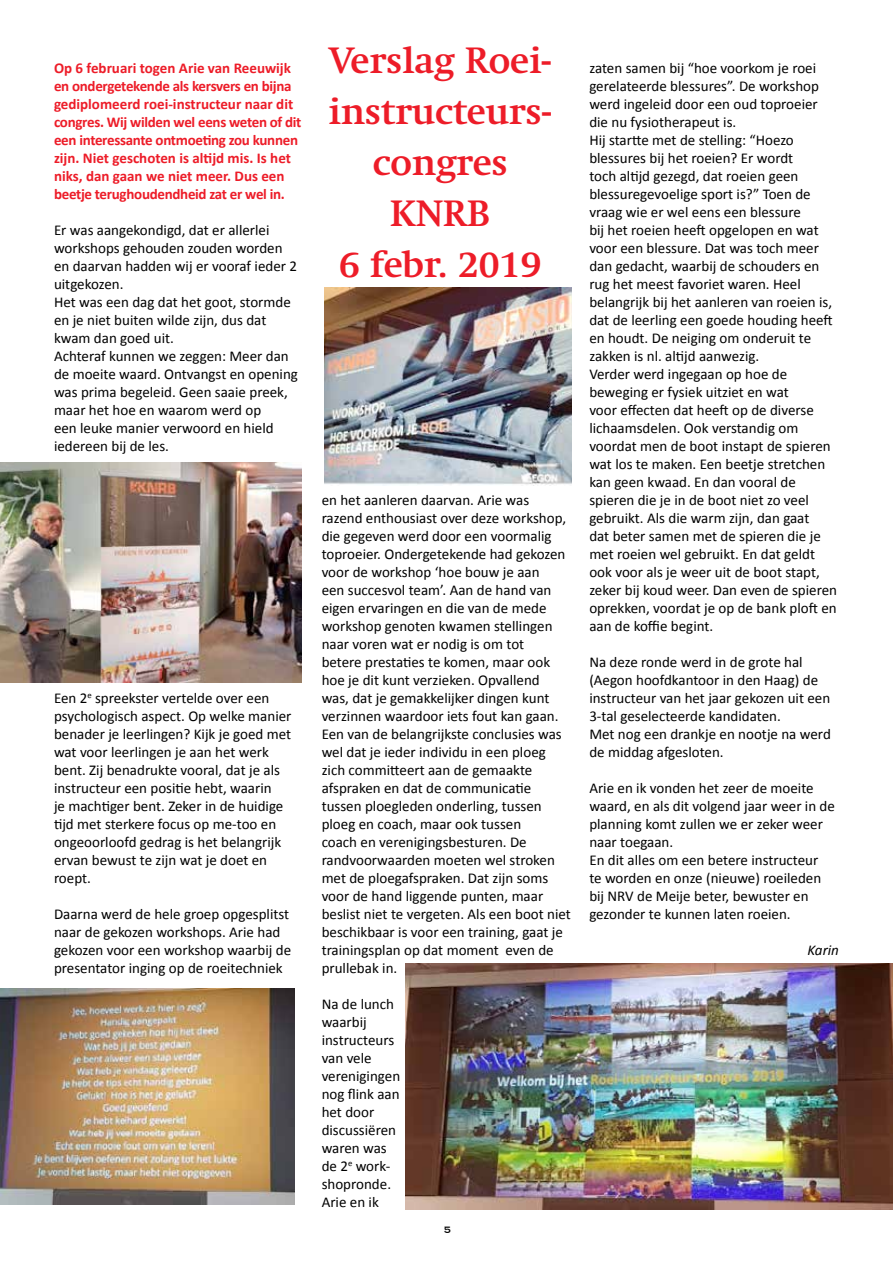
<style>
.page{position:relative;width:893px;height:1263px;background:#fff}
.page>*{position:absolute;margin:0;border:0;box-sizing:border-box;transform-origin:0 0}
.t1{font:700 36px/51px "Swift 1 OT";color:#ed1c28;text-align:center}
.t2{font:15px/18px "Calibri";color:#000}
.t3{font:700 15px/18px "Calibri";letter-spacing:-.02em;color:#ed1c28}
.t4{font:italic 15px "Calibri";color:#000}
.t5{font:12px "Copperplate";color:#000}
</style>
<div class="page">
<img style="left:405px;top:963px;width:488px;height:247px">
<img style="left:0;top:988px;width:295px;height:216px">
<img style="left:324px;top:288px;width:248px;height:197px">
<img style="left:0;top:463px;width:301px;height:219px">
<p class="t3" style="left:54px;top:59px;width:249px">Op 6 februari togen Arie van Reeuwijk en ondergetekende als kersvers en bijna gediplomeerd roei-instructeur naar dit congres. Wij wilden wel eens weten of dit een interessante ontmoeting zou kunnen zijn. Niet geschoten is altijd mis. Is het niks, dan gaan we niet meer. Dus een beetje terughoudendheid zat er wel in.</p>
<p class="t2" style="left:54px;top:221px;width:245px">Er was aangekondigd, dat er allerlei workshops gehouden zouden worden en daarvan hadden wij er vooraf ieder 2 uitgekozen.<br>Het was een dag dat het goot, stormde en je niet buiten wilde zijn, dus dat kwam dan goed uit.<br>Achteraf kunnen we zeggen: Meer dan de moeite waard. Ontvangst en opening was prima begeleid. Geen saaie preek, maar het hoe en waarom werd op<br>een leuke manier verwoord en hield iedereen bij de les.</p>
<p class="t2" style="left:54px;top:689px;width:239px">Een 2<sup>e</sup> spreekster vertelde over een psychologisch aspect. Op welke manier benader je leerlingen? Kijk je goed met wat voor leerlingen je aan het werk bent. Zij benadrukte vooral, dat je als instructeur een positie hebt, waarin<br>je machtiger bent. Zeker in de huidige tijd met sterkere focus op me-too en ongeoorloofd gedrag is het belangrijk ervan bewust te zijn wat je doet en roept.</p>
<p class="t2" style="left:54px;top:905px;width:239px">Daarna werd de hele groep opgesplitst naar de gekozen workshops. Arie had gekozen voor een workshop waarbij de presentator inging op de roeitechniek</p>
<h1 class="t1" style="left:329px;top:35px;width:224px">Verslag Roei&shy;instructeurs&shy;congres<br>KNRB<br>6 febr. 2019</h1>
<p class="t2" style="left:322px;top:491px;width:251px">en het aanleren daarvan. Arie was razend enthousiast over deze workshop, die gegeven werd door een voormalig toproeier. Ondergetekende had gekozen voor de workshop ‘hoe bouw je aan<br>een succesvol team’. Aan de hand van eigen ervaringen en die van de mede workshop genoten kwamen stellingen naar voren wat er nodig is om tot<br>betere prestaties te komen, maar ook hoe je dit kunt verzieken. Opvallend<br>was, dat je gemakkelijker dingen kunt verzinnen waardoor iets fout kan gaan.<br>Een van de belangrijkste conclusies was wel dat je ieder individu in een ploeg zich committeert aan de gemaakte afspraken en dat de communicatie tussen ploegleden onderling, tussen ploeg en coach, maar ook tussen<br>coach en verenigingsbesturen. De randvoorwaarden moeten wel stroken met de ploegafspraken. Dat zijn soms voor de hand liggende punten, maar beslist niet te vergeten. Als een boot niet beschikbaar is voor een training, gaat je trainingsplan op dat moment even de prullebak in.</p>
<p class="t2" style="left:322px;top:995px;width:80px">Na de lunch waarbij instructeurs van vele verenigingen nog flink aan het door discussiëren waren was de 2<sup>e</sup> work&shy;shopronde.<br>Arie en ik</p>
<p class="t5" style="left:444px;top:1222px;width:9px">5</p>
<p class="t2" style="left:589px;top:59px;width:249px">zaten samen bij “hoe voorkom je roei gerelateerde blessures”. De workshop werd ingeleid door een oud toproeier die nu fysiotherapeut is.<br>Hij startte met de stelling: “Hoezo blessures bij het roeien? Er wordt<br>toch altijd gezegd, dat roeien geen blessuregevoelige sport is?” Toen de vraag wie er wel eens een blessure<br>bij het roeien heeft opgelopen en wat voor een blessure. Dat was toch meer dan gedacht, waarbij de schouders en rug het meest favoriet waren. Heel belangrijk bij het aanleren van roeien is, dat de leerling een goede houding heeft en houdt. De neiging om onderuit te zakken is nl. altijd aanwezig.<br>Verder werd ingegaan op hoe de beweging er fysiek uitziet en wat<br>voor effecten dat heeft op de diverse lichaamsdelen. Ook verstandig om voordat men de boot instapt de spieren wat los te maken. Een beetje stretchen kan geen kwaad. En dan vooral de spieren die je in de boot niet zo veel gebruikt. Als die warm zijn, dan gaat<br>dat beter samen met de spieren die je met roeien wel gebruikt. En dat geldt ook voor als je weer uit de boot stapt, zeker bij koud weer. Dan even de spieren oprekken, voordat je op de bank ploft en aan de koffie begint.</p>
<p class="t2" style="left:589px;top:653px;width:243px">Na deze ronde werd in de grote hal (Aegon hoofdkantoor in den Haag) de instructeur van het jaar gekozen uit een 3-tal geselecteerde kandidaten.<br>Met nog een drankje en nootje na werd de middag afgesloten.</p>
<p class="t2" style="left:589px;top:779px;width:247px">Arie en ik vonden het zeer de moeite waard, en als dit volgend jaar weer in de planning komt zullen we er zeker weer naar toegaan.<br>En dit alles om een betere instructeur<br>te worden en onze (nieuwe) roeileden bij NRV de Meije beter, bewuster en gezonder te kunnen laten roeien.</p>
<p class="t4" style="left:807px;top:941px;width:33px">Karin</p>
</div>
